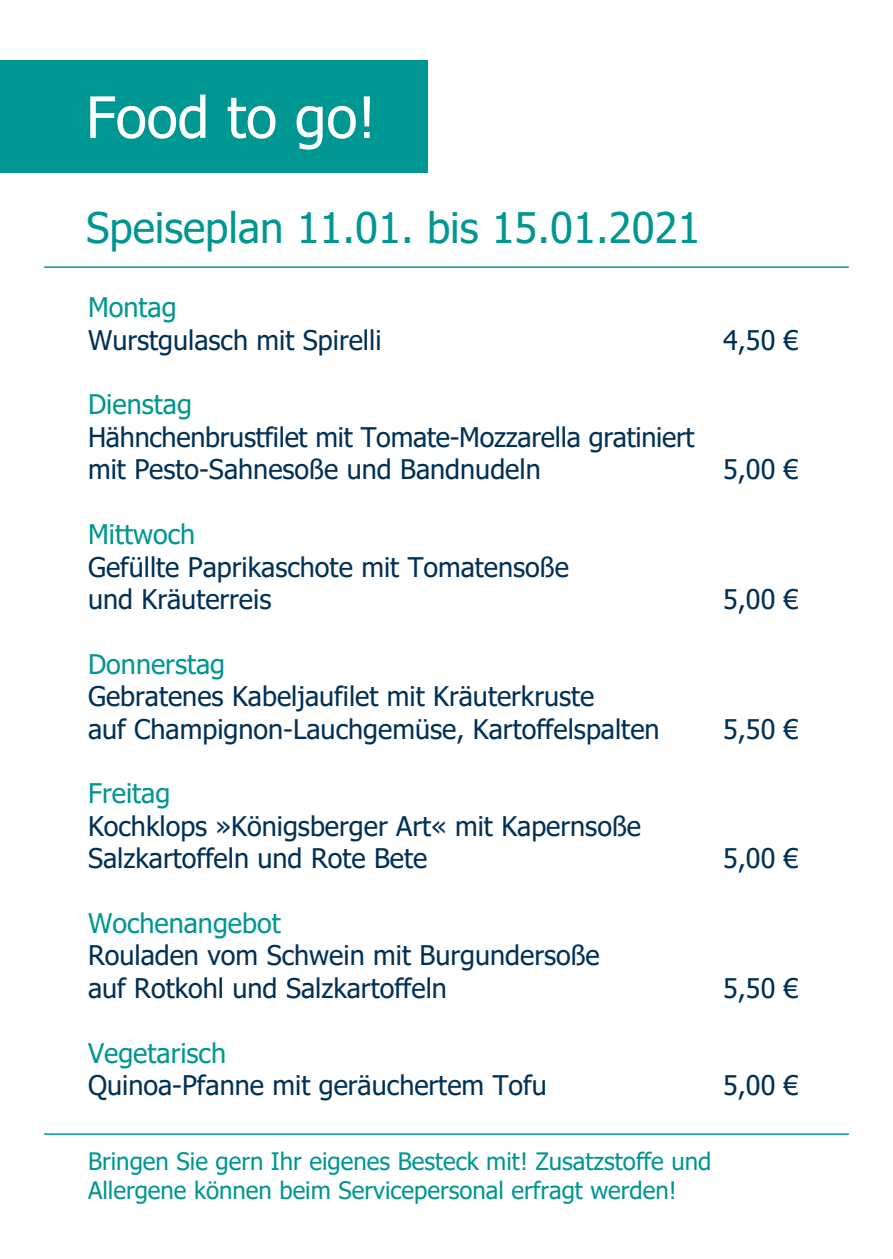
<style>
.page{position:relative;width:893px;height:1259px;background:#fff}
.page>*{position:absolute;margin:0;border:0;box-sizing:border-box;transform-origin:0 0}
.t1{font:57px "Tahoma";color:#fff}
.t2{font:42px "Tahoma";color:#009692}
.t3{font:27px/32.4px "Tahoma";color:#003056}
.t4{font:27px "Tahoma";color:#009692}
.t5{font:24px/28.8px "Tahoma";color:#009692}
</style>
<div class="page">
<hr style="left:44px;top:1133px;width:805px;height:1px;background:#009692">
<hr style="left:44px;top:266px;width:805px;height:2px;background:#009692">
<div style="left:0;top:60px;width:427px;height:113px;background:#009692"></div>
<h1 class="t1" style="left:86px;top:79px;width:292px">Food to go!</h1>
<h2 class="t2" style="left:86px;top:199px;width:616px">Speiseplan 11.01. bis 15.01.2021</h2>
<p class="t4" style="left:88px;top:289px;width:90px">Montag</p>
<p class="t3" style="left:88px;top:325px;width:295px">Wurstgulasch mit Spirelli</p>
<p class="t3" style="left:723px;top:325px;width:77px">4,50 €</p>
<p class="t4" style="left:88px;top:386px;width:105px">Dienstag</p>
<p class="t3" style="left:88px;top:422px;width:608px">Hähnchenbrustfilet mit Tomate-Mozzarella gratiniert mit Pesto-Sahnesoße und Bandnudeln</p>
<p class="t3" style="left:723px;top:455px;width:77px">5,00 €</p>
<p class="t4" style="left:88px;top:516px;width:109px">Mittwoch</p>
<p class="t3" style="left:88px;top:552px;width:482px">Gefüllte Paprikaschote mit Tomatensoße und Kräuterreis</p>
<p class="t4" style="left:88px;top:646px;width:139px">Donnerstag</p>
<p class="t3" style="left:88px;top:681px;width:573px">Gebratenes Kabeljaufilet mit Kräuterkruste<br>auf Champignon-Lauchgemüse, Kartoffelspalten</p>
<p class="t4" style="left:88px;top:775px;width:84px">Freitag</p>
<p class="t3" style="left:88px;top:811px;width:554px">Kochklops »Königsberger Art« mit Kapernsoße<br>Salzkartoffeln und Rote Bete</p>
<p class="t4" style="left:88px;top:905px;width:194px">Wochenangebot</p>
<p class="t3" style="left:88px;top:941px;width:513px">Rouladen vom Schwein mit Burgundersoße auf Rotkohl und Salzkartoffeln</p>
<p class="t3" style="left:723px;top:584px;width:77px">5,00 €</p>
<p class="t3" style="left:723px;top:714px;width:77px">5,50 €</p>
<p class="t3" style="left:723px;top:843px;width:77px">5,00 €</p>
<p class="t3" style="left:723px;top:973px;width:77px">5,50 €</p>
<p class="t4" style="left:88px;top:1034px;width:140px">Vegetarisch</p>
<p class="t3" style="left:88px;top:1070px;width:460px">Quinoa-Pfanne mit geräuchertem Tofu</p>
<p class="t3" style="left:723px;top:1070px;width:77px">5,00 €</p>
<p class="t5" style="left:88px;top:1148px;width:625px">Bringen Sie gern Ihr eigenes Besteck mit! Zusatzstoffe und<br>Allergene können beim Servicepersonal erfragt werden!</p>
</div>
